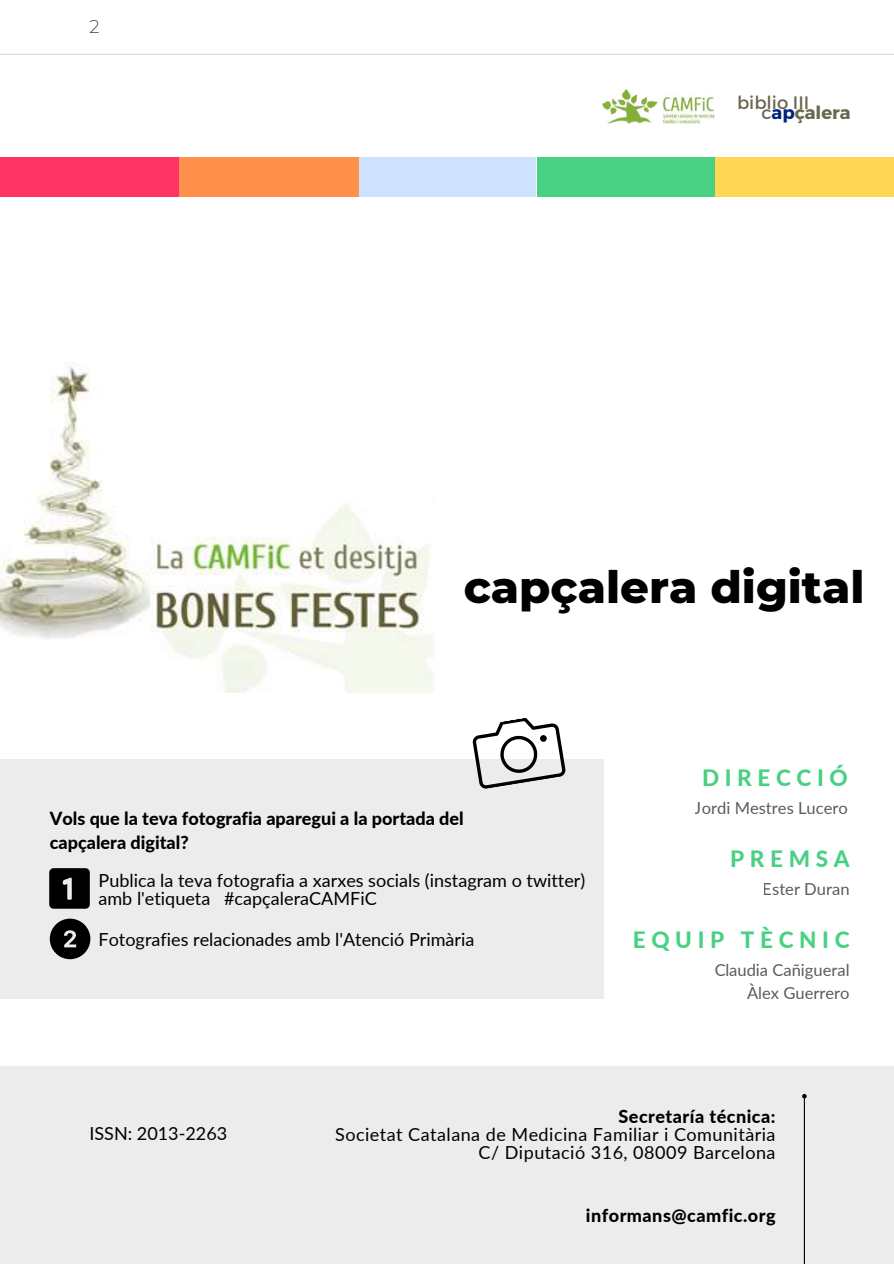
<style>
.page{position:relative;width:894px;height:1264px;background:#fff}
.page>*{position:absolute;margin:0;border:0;box-sizing:border-box;transform-origin:0 0}
.t1{font:800 45px "Montserrat";color:#000}
.t2{font:800 22.5px "Lato";letter-spacing:.25em;color:#49d183}
.t3{font:18px/18px "Lato";color:#000}
.t4{font:18px/18px "Lato";letter-spacing:.025em;color:#000;text-align:right}
.t5{font:800 18px/24.8px "Lato";color:#000}
.t6{font:800 18px "Lato";letter-spacing:.025em;color:#000}
.t7{font:18px "Montserrat";color:#6b6850}
.t8{font:700 18px "Montserrat";color:#6b6850}
.t9{font:200 18px "Montserrat";color:#000}
.t10{font:16.5px/22.5px "Lato";color:#000;text-align:right}
.s1{font-weight:400}
.s2{color:#00247d}
</style>
<div class="page">
<div style="left:0;top:1065px;width:893px;height:198px;background:#ececec"></div>
<hr style="left:803px;top:1098px;width:1px;height:165px;background:#000">
<svg style="left:802px;top:1094px;width:5px;height:5px"></svg>
<img style="left:149px;top:504px;width:285px;height:188px">
<img style="left:0;top:362px;width:149px;height:277px">
<hr style="left:1px;top:54px;width:892px;height:1px;background:#d9d9d9">
<div style="left:0;top:157px;width:179px;height:40px;background:#f36"></div>
<div style="left:358px;top:157px;width:178px;height:40px;background:#cee1ff"></div>
<div style="left:715px;top:157px;width:178px;height:40px;background:#ffd754"></div>
<div style="left:179px;top:157px;width:179px;height:40px;background:#ff914d"></div>
<div style="left:536px;top:157px;width:178px;height:40px;background:#49d183"></div>
<img style="left:602px;top:89px;width:112px;height:34px">
<div style="left:0;top:758px;width:603px;height:240px;background:#ececec"></div>
<svg style="left:49px;top:868px;width:41px;height:40px;background:#161616"></svg>
<svg style="left:50px;top:918px;width:40px;height:41px"></svg>
<svg style="left:470px;top:718px;width:96px;height:71px"></svg>
<p class="t9" style="left:89px;top:16px;width:12px">2</p>
<p class="t7" style="left:736px;top:91px;width:74px">biblio III</p>
<p class="t8" style="left:761px;top:101px;width:91px"><span class="s1">c</span><span class="s2">ap</span>çalera</p>
<h1 class="t1" style="left:463px;top:559px;width:402px">capçalera digital</h1>
<p class="t5" style="left:50px;top:805px;width:415px">Vols que la teva fotografia aparegui a la portada del capçalera digital?</p>
<p class="t3" style="left:98px;top:870px;width:488px">Publica la teva fotografia a xarxes socials (instagram o twitter) amb l'etiqueta #capçaleraCAMFiC</p>
<p class="t3" style="left:98px;top:929px;width:377px">Fotografies relacionades amb l'Atenció Primària</p>
<p class="t2" style="left:701px;top:763px;width:147px">DIRECCIÓ</p>
<p class="t10" style="left:694px;top:796px;width:154px">Jordi Mestres Lucero</p>
<p class="t2" style="left:729px;top:844px;width:121px">PREMSA</p>
<p class="t10" style="left:762px;top:877px;width:88px">Ester Duran</p>
<p class="t2" style="left:632px;top:925px;width:218px">EQUIP TÈCNIC</p>
<p class="t10" style="left:714px;top:958px;width:137px">Claudia Cañigueral<br>Àlex Guerrero</p>
<p class="t3" style="left:89px;top:1124px;width:139px">ISSN: 2013-2263</p>
<p class="t6" style="left:618px;top:1104px;width:158px">Secretaría técnica:</p>
<p class="t4" style="left:335px;top:1124px;width:442px">Societat Catalana de Medicina Familiar i Comunitària<br>C/ Diputació 316, 08009 Barcelona</p>
<p class="t6" style="left:585px;top:1204px;width:191px">informans@camfic.org</p>
</div>
